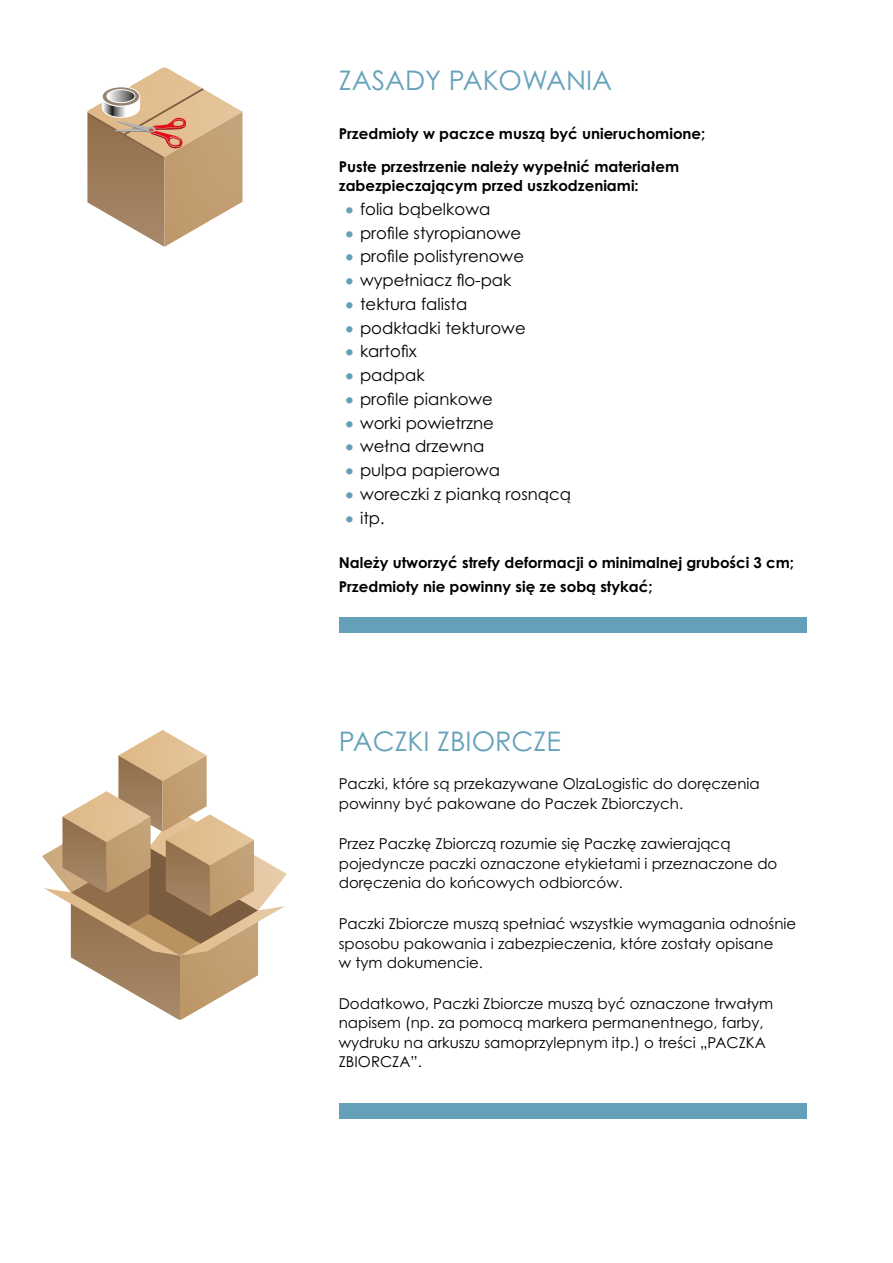
<style>
.page{position:relative;width:893px;height:1263px;background:#fff}
.page>*{position:absolute;margin:0;border:0;box-sizing:border-box;transform-origin:0 0}
.t1{font:27px "Century Gothic Pro";color:#67a2bb}
.t2{font:16.5px "Century Gothic Pro";color:#000}
.t3{font:15px/19.5px "Century Gothic Pro";color:#000}
.t4{font:700 15px/32.2px "Century Gothic Pro";color:#000}
.s1{font-size:21px;color:#65a0ba}
</style>
<div class="page">
<div style="left:339px;top:617px;width:467px;height:16px;background:#65a0ba"></div>
<div style="left:339px;top:1103px;width:467px;height:15px;background:#65a0ba"></div>
<svg style="left:87px;top:68px;width:156px;height:179px"></svg>
<svg style="left:42px;top:730px;width:245px;height:290px"></svg>
<h1 class="t1" style="left:339px;top:64px;width:275px">ZASADY PAKOWANIA</h1>
<p class="t4" style="left:339px;top:117px;width:368px">Przedmioty w paczce muszą być unieruchomione;<br>Puste przestrzenie należy wypełnić materiałem</p>
<p class="t4" style="left:339px;top:169px;width:302px">zabezpieczającym przed uszkodzeniami:</p>
<p class="t2" style="left:343px;top:199px;width:149px"><span class="s1">•</span> folia bąbelkowa</p>
<p class="t2" style="left:343px;top:223px;width:180px"><span class="s1">•</span> profile styropianowe</p>
<p class="t2" style="left:343px;top:246px;width:183px"><span class="s1">•</span> profile polistyrenowe</p>
<p class="t2" style="left:343px;top:270px;width:170px"><span class="s1">•</span> wypełniacz flo-pak</p>
<p class="t2" style="left:343px;top:294px;width:126px"><span class="s1">•</span> tektura falista</p>
<p class="t2" style="left:343px;top:318px;width:184px"><span class="s1">•</span> podkładki tekturowe</p>
<p class="t2" style="left:343px;top:341px;width:75px"><span class="s1">•</span> kartofix</p>
<p class="t2" style="left:343px;top:365px;width:83px"><span class="s1">•</span> padpak</p>
<p class="t2" style="left:343px;top:389px;width:152px"><span class="s1">•</span> profile piankowe</p>
<p class="t2" style="left:343px;top:413px;width:152px"><span class="s1">•</span> worki powietrzne</p>
<p class="t2" style="left:343px;top:436px;width:143px"><span class="s1">•</span> wełna drzewna</p>
<p class="t2" style="left:343px;top:460px;width:159px"><span class="s1">•</span> pulpa papierowa</p>
<p class="t2" style="left:343px;top:484px;width:229px"><span class="s1">•</span> woreczki z pianką rosnącą</p>
<p class="t2" style="left:343px;top:508px;width:43px"><span class="s1">•</span> itp.</p>
<p class="t4" style="left:339px;top:550px;width:457px;line-height:23.7px">Należy utworzyć strefy deformacji o minimalnej grubości 3 cm;<br>Przedmioty nie powinny się ze sobą stykać;</p>
<h1 class="t1" style="left:339px;top:725px;width:224px">PACZKI ZBIORCZE</h1>
<p class="t3" style="left:339px;top:774px;width:422px">Paczki, które są przekazywane OlzaLogistic do doręczenia powinny być pakowane do Paczek Zbiorczych.</p>
<p class="t3" style="left:339px;top:834px;width:440px">Przez Paczkę Zbiorczą rozumie się Paczkę zawierającą pojedyncze paczki oznaczone etykietami i przeznaczone do doręczenia do końcowych odbiorców.</p>
<p class="t3" style="left:339px;top:914px;width:459px">Paczki Zbiorcze muszą spełniać wszystkie wymagania odnośnie sposobu pakowania i zabezpieczenia, które zostały opisane<br>w tym dokumencie.</p>
<p class="t3" style="left:339px;top:993px;width:436px">Dodatkowo, Paczki Zbiorcze muszą być oznaczone trwałym napisem (np. za pomocą markera permanentnego, farby, wydruku na arkuszu samoprzylepnym itp.) o treści „PACZKA ZBIORCZA”.</p>
</div>
